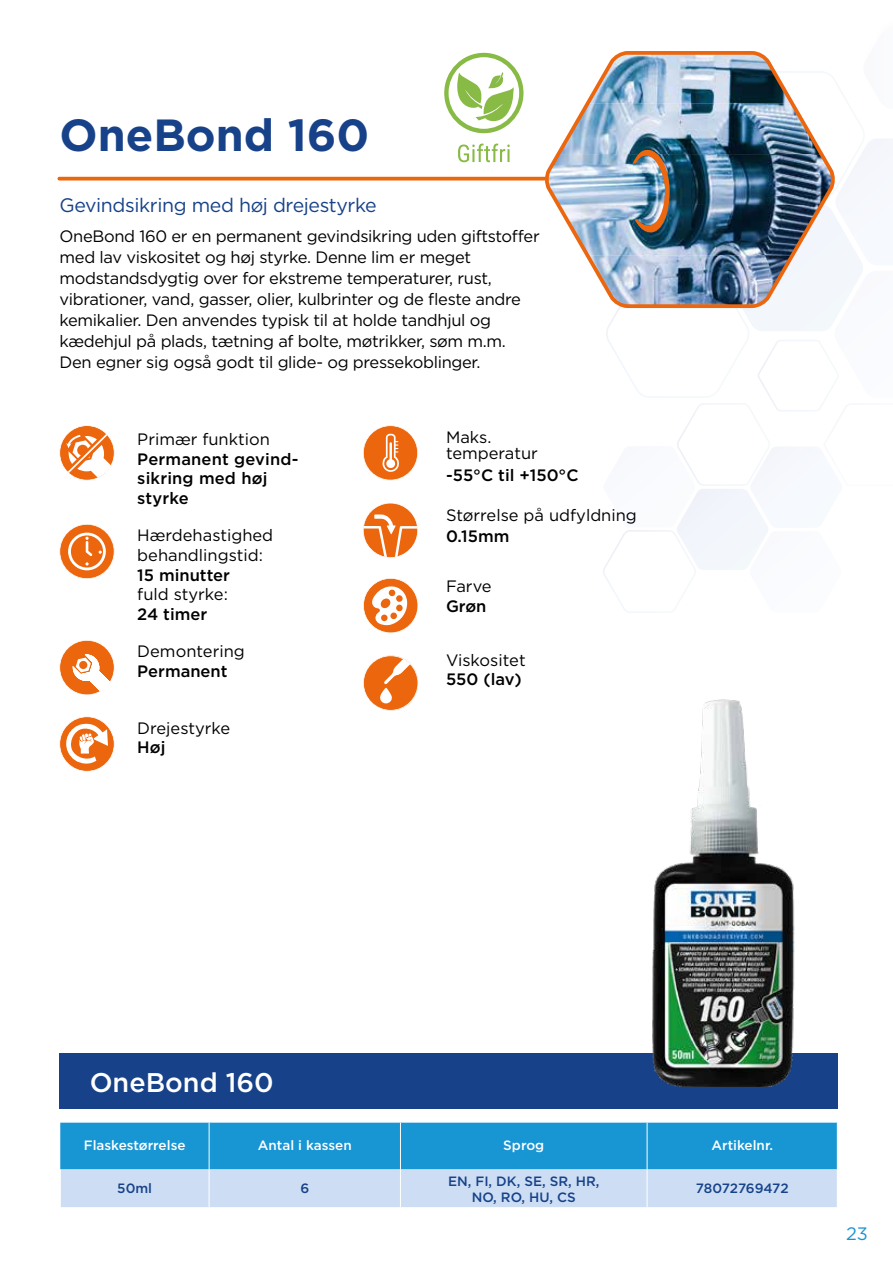
<style>
.page{position:relative;width:893px;height:1263px;background:#fff}
.page>*{position:absolute;margin:0;border:0;box-sizing:border-box;transform-origin:0 0}
.t1{font:700 45px "Gotham";color:#174289}
.t2{font:500 27px "Gotham";color:#fff}
.t3{font:19.5px "Gotham";letter-spacing:-.02em;color:#174289}
.t4{font:18px "Gotham";color:#1895d3}
.t5{font:16.5px/21px "Gotham";letter-spacing:-.02em;color:#000}
.t6{font:16.5px/19.8px "Gotham";color:#000}
.t7{font:500 16.5px/19.8px "Gotham";color:#000}
.t8{font:500 13.5px/16.2px "Gotham";color:#174289;text-align:center}
.t9{font:500 13.5px "Gotham";color:#fff}
</style>
<div class="page">
<svg style="left:363px;top:655px;width:55px;height:56px"></svg>
<div style="left:60px;top:1054px;width:778px;height:55px;background:#174289"></div>
<svg style="left:603px;top:88px;width:290px;height:525px"></svg>
<img style="left:541px;top:51px;width:298px;height:259px">
<svg style="left:59px;top:177px;width:486px;height:4px;background:#ee7829"></svg>
<img style="left:611px;top:699px;width:227px;height:387px">
<svg style="left:60px;top:1123px;width:777px;height:84px;background:#69b6e1"></svg>
<hr style="left:60px;top:1169px;width:1px;height:38px;background:#fff">
<hr style="left:209px;top:1169px;width:1px;height:38px;background:#fff">
<hr style="left:400px;top:1169px;width:1px;height:38px;background:#fff">
<hr style="left:647px;top:1169px;width:1px;height:38px;background:#fff">
<hr style="left:209px;top:1123px;width:1px;height:46px;background:#fff">
<hr style="left:400px;top:1123px;width:1px;height:46px;background:#fff">
<hr style="left:647px;top:1123px;width:1px;height:46px;background:#fff">
<svg style="left:444px;top:53px;width:79px;height:80px"></svg>
<svg style="left:458px;top:144px;width:52px;height:18px"></svg>
<svg style="left:363px;top:425px;width:55px;height:55px"></svg>
<svg style="left:363px;top:503px;width:55px;height:55px"></svg>
<svg style="left:59px;top:425px;width:56px;height:55px"></svg>
<svg style="left:59px;top:524px;width:56px;height:55px"></svg>
<svg style="left:59px;top:640px;width:56px;height:55px"></svg>
<svg style="left:59px;top:716px;width:56px;height:56px"></svg>
<svg style="left:363px;top:578px;width:55px;height:55px"></svg>
<h1 class="t1" style="left:60px;top:105px;width:311px">OneBond 160</h1>
<p class="t3" style="left:60px;top:193px;width:319px">Gevindsikring med høj drejestyrke</p>
<p class="t5" style="left:60px;top:225px;width:482px">OneBond 160 er en permanent gevindsikring uden giftstoffer med lav viskositet og høj styrke. Denne lim er meget modstandsdygtig over for ekstreme temperaturer, rust, vibrationer, vand, gasser, olier, kulbrinter og de fleste andre kemikalier. Den anvendes typisk til at holde tandhjul og kædehjul på plads, tætning af bolte, møtrikker, søm m.m.<br>Den egner sig også godt til glide- og pressekoblinger.</p>
<p class="t6" style="left:137px;top:429px;width:134px">Primær funktion</p>
<p class="t7" style="left:137px;top:449px;width:161px">Permanent gevind&shy;sikring med høj styrke</p>
<p class="t6" style="left:137px;top:525px;width:137px">Hærdehastighed behandlingstid:</p>
<p class="t7" style="left:137px;top:565px;width:94px">15 minutter</p>
<p class="t6" style="left:137px;top:584px;width:92px">fuld styrke:</p>
<p class="t7" style="left:137px;top:604px;width:71px">24 timer</p>
<p class="t6" style="left:137px;top:641px;width:109px">Demontering</p>
<p class="t7" style="left:137px;top:661px;width:92px">Permanent</p>
<p class="t6" style="left:137px;top:717px;width:94px">Drejestyrke</p>
<p class="t7" style="left:137px;top:737px;width:30px">Høj</p>
<p class="t6" style="left:446px;top:428px;width:93px;line-height:16.5px">Maks. temperatur</p>
<p class="t7" style="left:446px;top:465px;width:134px">-55°C til +150°C</p>
<p class="t6" style="left:446px;top:504px;width:192px">Størrelse på udfyldning</p>
<p class="t7" style="left:446px;top:526px;width:65px">0.15mm</p>
<p class="t5" style="left:446px;top:575px;width:47px">Farve</p>
<p class="t7" style="left:446px;top:596px;width:42px">Grøn</p>
<p class="t6" style="left:446px;top:649px;width:81px">Viskositet</p>
<p class="t7" style="left:446px;top:669px;width:77px">550 (lav)</p>
<h2 class="t2" style="left:90px;top:1065px;width:186px">OneBond 160</h2>
<p class="t9" style="left:84px;top:1137px;width:103px">Flaskestørrelse</p>
<p class="t9" style="left:258px;top:1137px;width:95px">Antal i kassen</p>
<p class="t9" style="left:503px;top:1137px;width:42px">Sprog</p>
<p class="t9" style="left:711px;top:1137px;width:63px">Artikelnr.</p>
<p class="t8" style="left:117px;top:1180px;width:36px">50ml</p>
<p class="t8" style="left:300px;top:1180px;width:10px">6</p>
<p class="t8" style="left:448px;top:1173px;width:153px">EN, FI, DK, SE, SR, HR,<br>NO, RO, HU, CS</p>
<p class="t8" style="left:696px;top:1180px;width:94px">78072769472</p>
<p class="t4" style="left:846px;top:1222px;width:23px">23</p>
</div>
